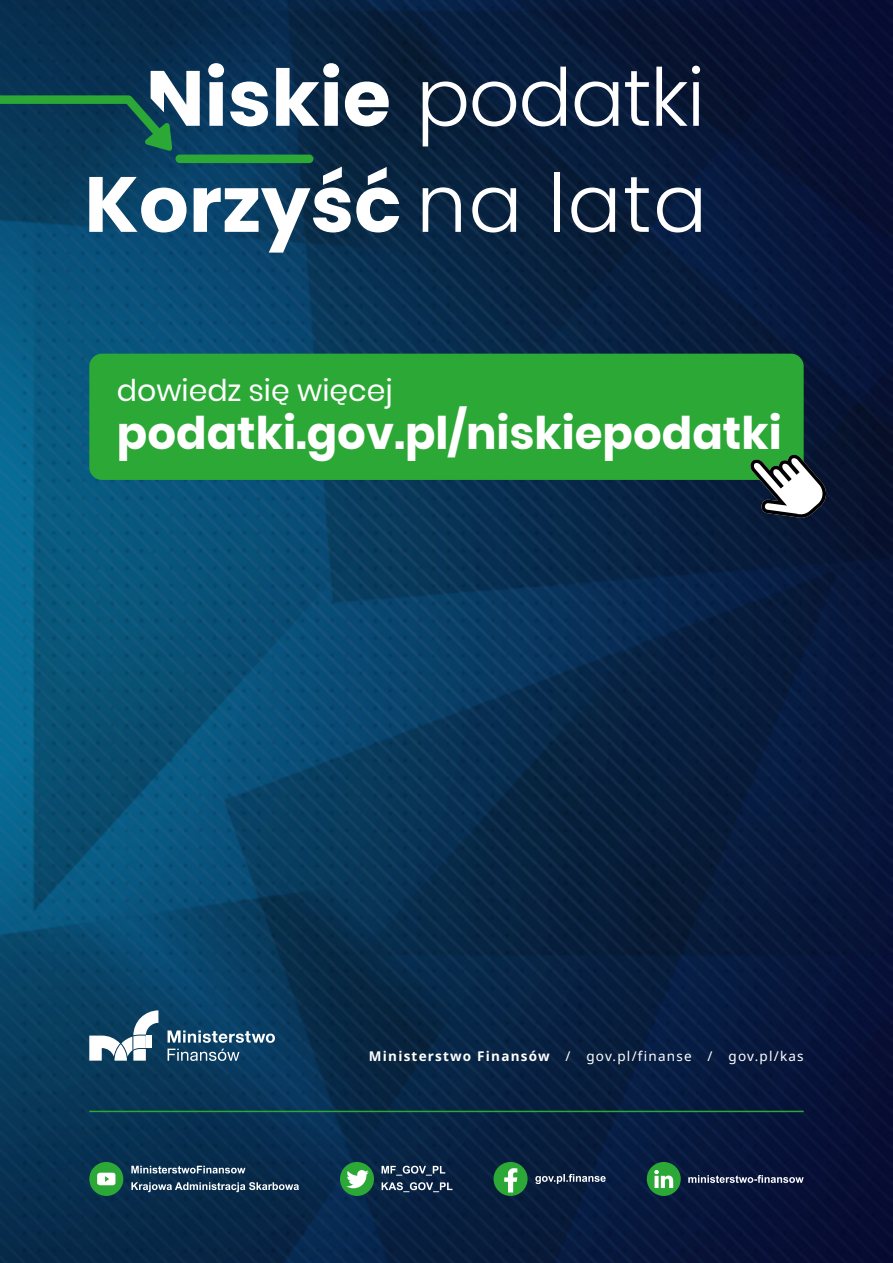
<style>
.page{position:relative;width:893px;height:1263px;background:#fff}
.page>*{position:absolute;margin:0;border:0;box-sizing:border-box;transform-origin:0 0}
.t1{font:700 45px "Poppins";color:#fff}
.t2{font:30px "Poppins";color:#fff}
.t3{font:13.5px "Noto Sans";letter-spacing:.09em;color:#fff}
.s1{font-weight:700}
</style>
<div class="page">
<img style="left:0;top:0;width:893px;height:1263px">
<div style="left:647px;top:1162px;width:34px;height:34px;background:#2ba835;border-radius:50%"></div>
<svg style="left:654px;top:1170px;width:19px;height:18px"></svg>
<svg style="left:688px;top:1175px;width:116px;height:8px"></svg>
<svg style="left:382px;top:1182px;width:70px;height:10px"></svg>
<div style="left:340px;top:1162px;width:34px;height:34px;background:#2ba835;border-radius:50%"></div>
<svg style="left:346px;top:1170px;width:23px;height:18px"></svg>
<svg style="left:382px;top:1166px;width:63px;height:9px"></svg>
<svg style="left:535px;top:1174px;width:71px;height:10px"></svg>
<div style="left:494px;top:1162px;width:34px;height:34px;background:#2ba835;border-radius:50%"></div>
<svg style="left:504px;top:1168px;width:13px;height:24px"></svg>
<svg style="left:131px;top:1182px;width:168px;height:10px"></svg>
<svg style="left:131px;top:1166px;width:114px;height:7px"></svg>
<div style="left:89px;top:1162px;width:34px;height:34px;background:#2ba835;border-radius:50%"></div>
<svg style="left:97px;top:1173px;width:18px;height:12px"></svg>
<div style="left:89px;top:354px;width:715px;height:126px;background:#2ba835;border-radius:13px"></div>
<svg style="left:168px;top:1049px;width:71px;height:12px"></svg>
<svg style="left:168px;top:1030px;width:107px;height:13px"></svg>
<svg style="left:89px;top:1010px;width:69px;height:51px"></svg>
<svg style="left:208px;top:63px;width:16px;height:63px"></svg>
<svg style="left:230px;top:82px;width:38px;height:44px"></svg>
<svg style="left:276px;top:63px;width:63px;height:63px"></svg>
<svg style="left:345px;top:82px;width:44px;height:44px"></svg>
<svg style="left:423px;top:187px;width:38px;height:45px"></svg>
<svg style="left:472px;top:188px;width:44px;height:44px"></svg>
<div style="left:554px;top:173px;width:6px;height:59px;background:#fff"></div>
<svg style="left:571px;top:188px;width:44px;height:44px"></svg>
<svg style="left:625px;top:177px;width:24px;height:55px"></svg>
<svg style="left:657px;top:188px;width:44px;height:44px"></svg>
<svg style="left:423px;top:81px;width:43px;height:65px"></svg>
<svg style="left:472px;top:81px;width:44px;height:45px"></svg>
<svg style="left:522px;top:67px;width:44px;height:59px"></svg>
<svg style="left:575px;top:81px;width:43px;height:45px"></svg>
<svg style="left:625px;top:71px;width:24px;height:55px"></svg>
<svg style="left:656px;top:66px;width:44px;height:60px"></svg>
<div style="left:175px;top:155px;width:138px;height:8px;background:#2ba835;border-radius:4px"></div>
<svg style="left:0;top:71px;width:200px;height:80px"></svg>
<svg style="left:89px;top:177px;width:98px;height:55px"></svg>
<svg style="left:194px;top:167px;width:205px;height:86px"></svg>
<svg style="left:750px;top:454px;width:78px;height:65px"></svg>
<hr style="left:89px;top:1111px;width:715px;height:1px;background:#2ba835">
<h2 class="t2" style="left:117px;top:373px;width:277px">dowiedz się więcej</h2>
<h1 class="t1" style="left:117px;top:407px;width:666px">podatki.gov.pl/niskiepodatki</h1>
<p class="t3" style="left:369px;top:1046px;width:436px"><span class="s1">Ministerstwo Finansów</span> / gov.pl/finanse / gov.pl/kas</p>
</div>
